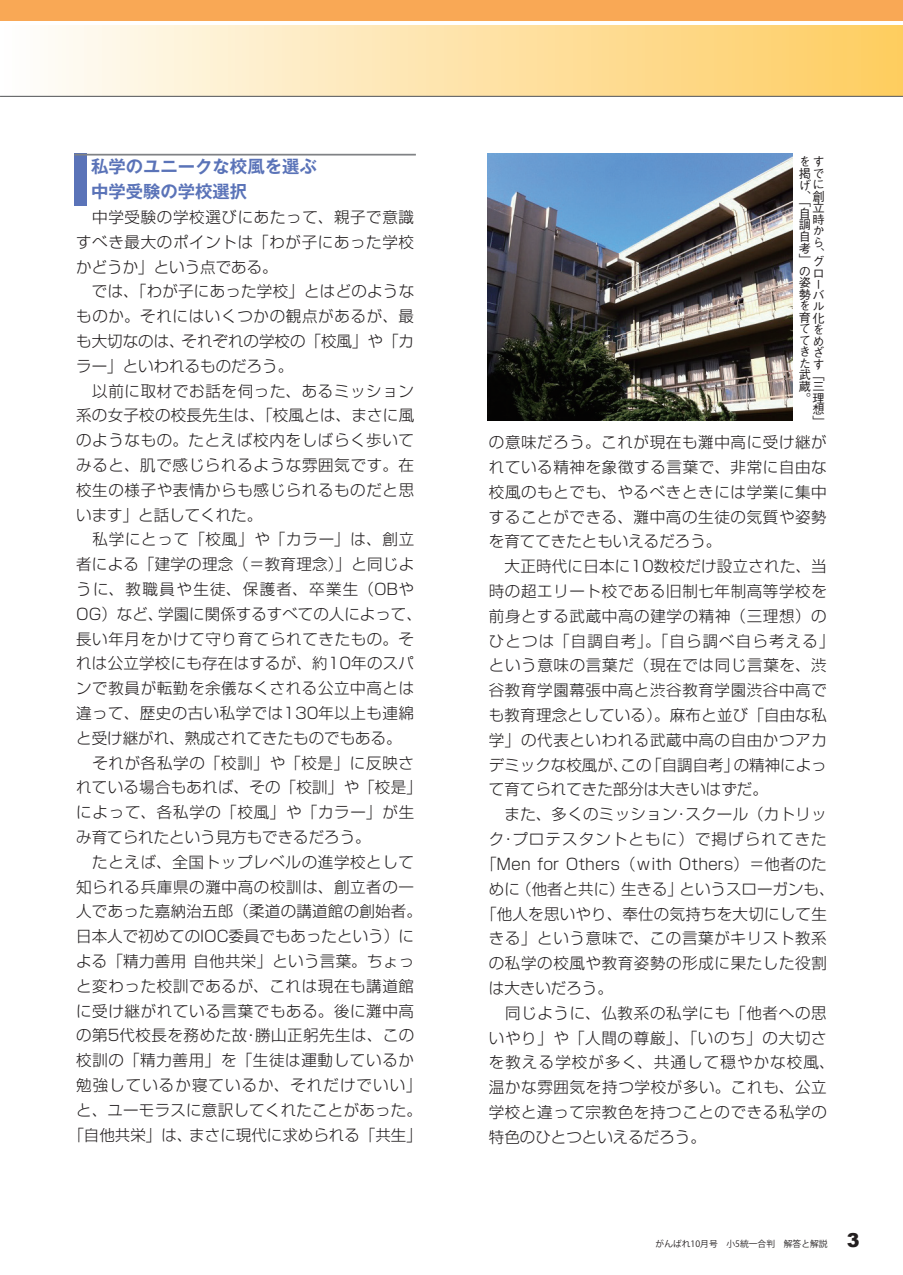
<style>
.page{position:relative;width:903px;height:1275px;background:#fff}
.page>*{position:absolute;margin:0;border:0;box-sizing:border-box;transform-origin:0 0}
.t1{font:700 17.32px/24.8px "Gothic MB101 Pro De";color:#5a73b8}
.t2{font:300 15.58px "Shin Go Pro";letter-spacing:.04em;color:#231f20}
.t3{font:300 15.58px "Shin Go Pro";color:#231f20}
.t4{font:300 15.58px "Shin Go Pro";letter-spacing:.015em;color:#231f20}
.t5{font:300 15.58px "Shin Go Pro";letter-spacing:.07em;color:#231f20}
.t6{font:300 15.58px "Shin Go Pro";letter-spacing:.095em;color:#231f20}
.t7{font:300 15.58px "Shin Go Pro";letter-spacing:.02em;color:#231f20}
.t8{font:500 12.25px/11.5px "Gothic BBB Pro";color:#231f20}
.t9{font:8.75px "Koz Go Pr 6 N";color:#231f20}
.s1{font-size:9.62px}
.s2{font-family:"Arial";font-weight:900;font-size:19.25px}
</style>
<div class="page">
<div style="left:0;top:0;width:903px;height:21px;background:#f9a855"></div>
<div style="left:0;top:25px;width:903px;height:70px;background:linear-gradient(to right,#fefdfc,#fecc5e)"></div>
<hr style="left:0;top:96px;width:903px;height:1px;background:#57585a">
<div style="left:74px;top:154px;width:13px;height:52px;background:#5a73b8"></div>
<hr style="left:74px;top:154px;width:342px;height:2px;background:#808285">
<img style="left:487px;top:154px;width:305px;height:267px">
<p class="t1" style="left:91px;top:152px;width:227px">私学のユニークな校風を選ぶ中学受験の学校選択</p>
<p class="t2" style="left:76px;top:204px;width:339px">　中学受験の学校選びにあたって、親子で意識</p>
<p class="t2" style="left:76px;top:229px;width:339px">すべき最大のポイントは「わが子にあった学校</p>
<p class="t3" style="left:76px;top:254px;width:203px">かどうか」という点である。</p>
<p class="t4" style="left:76px;top:279px;width:340px">　では、「わが子にあった学校」とはどのような</p>
<p class="t2" style="left:76px;top:303px;width:339px">ものか。それにはいくつかの観点があるが、最</p>
<p class="t3" style="left:76px;top:328px;width:339px">も大切なのは、それぞれの学校の「校風」や「カ</p>
<p class="t3" style="left:76px;top:353px;width:219px">ラー」といわれるものだろう。</p>
<p class="t2" style="left:76px;top:378px;width:339px">　以前に取材でお話を伺った、あるミッション</p>
<p class="t4" style="left:76px;top:403px;width:339px">系の女子校の校長先生は、「校風とは、まさに風</p>
<p class="t2" style="left:76px;top:427px;width:339px">のようなもの。たとえば校内をしばらく歩いて</p>
<p class="t2" style="left:76px;top:452px;width:339px">みると、肌で感じられるような雰囲気です。在</p>
<p class="t2" style="left:76px;top:477px;width:339px">校生の様子や表情からも感じられるものだと思</p>
<p class="t3" style="left:76px;top:502px;width:188px">います」と話してくれた。</p>
<p class="t2" style="left:76px;top:527px;width:339px">　私学にとって「校風」や「カラー」は、創立</p>
<p class="t4" style="left:76px;top:551px;width:339px">者による「建学の理念（＝教育理念）」と同じよ</p>
<p class="t6" style="left:76px;top:576px;width:339px">うに、教職員や生徒、保護者、卒業生（OBや</p>
<p class="t3" style="left:76px;top:601px;width:347px">OG）など、学園に関係するすべての人によって、</p>
<p class="t2" style="left:76px;top:626px;width:339px">長い年月をかけて守り育てられてきたもの。そ</p>
<p class="t4" style="left:76px;top:651px;width:339px">れは公立学校にも存在はするが、約10年のスパ</p>
<p class="t2" style="left:76px;top:675px;width:339px">ンで教員が転勤を余儀なくされる公立中高とは</p>
<p class="t2" style="left:76px;top:700px;width:339px">違って、歴史の古い私学では130年以上も連綿</p>
<p class="t3" style="left:76px;top:725px;width:327px">と受け継がれ、熟成されてきたものでもある。</p>
<p class="t2" style="left:76px;top:750px;width:339px">　それが各私学の「校訓」や「校是」に反映さ</p>
<p class="t4" style="left:76px;top:775px;width:347px">れている場合もあれば、その「校訓」や「校是」</p>
<p class="t2" style="left:76px;top:799px;width:339px">によって、各私学の「校風」や「カラー」が生</p>
<p class="t3" style="left:76px;top:824px;width:296px">み育てられたという見方もできるだろう。</p>
<p class="t2" style="left:76px;top:849px;width:339px">　たとえば、全国トップレベルの進学校として</p>
<p class="t2" style="left:76px;top:874px;width:339px">知られる兵庫県の灘中高の校訓は、創立者の一</p>
<p class="t4" style="left:76px;top:899px;width:347px">人であった嘉納治五郎（柔道の講道館の創始者。</p>
<p class="t3" style="left:76px;top:923px;width:339px">日本人で初めてのIOC委員でもあったという）に</p>
<p class="t7" style="left:76px;top:948px;width:339px">よる「精力善用 自他共栄」という言葉。ちょっ</p>
<p class="t2" style="left:76px;top:973px;width:339px">と変わった校訓であるが、これは現在も講道館</p>
<p class="t2" style="left:76px;top:998px;width:339px">に受け継がれている言葉でもある。後に灘中高</p>
<p class="t2" style="left:76px;top:1023px;width:339px">の第5代校長を務めた故･勝山正躬先生は、この</p>
<p class="t2" style="left:76px;top:1047px;width:339px">校訓の「精力善用」を「生徒は運動しているか</p>
<p class="t5" style="left:76px;top:1072px;width:347px">勉強しているか寝ているか、それだけでいい」</p>
<p class="t4" style="left:76px;top:1097px;width:347px">と、ユーモラスに意訳してくれたことがあった。</p>
<p class="t3" style="left:68px;top:1122px;width:355px">「自他共栄」は、まさに現代に求められる「共生」</p>
<p class="t8" style="left:799px;top:155px;width:26px;text-align:justify">をす掲でげに</p>
<p class="t8" style="left:799px;top:191px;width:13px;line-height:14.2px">、「自</p>
<p class="t8" style="left:799px;top:218px;width:27px">調<br>自<br>考」の姿勢<br>をル育化てをてめきざたす武「蔵三。理</p>
<p class="t8" style="left:812px;top:189px;width:13px">創立時から、</p>
<p class="t8" style="left:812px;top:255px;width:13px">グローバ</p>
<p class="t8" style="left:812px;top:402px;width:13px">想」</p>
<p class="t2" style="left:489px;top:429px;width:339px">の意味だろう。これが現在も灘中高に受け継が</p>
<p class="t2" style="left:489px;top:454px;width:339px">れている精神を象徴する言葉で、非常に自由な</p>
<p class="t2" style="left:489px;top:479px;width:339px">校風のもとでも、やるべきときには学業に集中</p>
<p class="t2" style="left:489px;top:504px;width:339px">することができる、灘中高の生徒の気質や姿勢</p>
<p class="t3" style="left:489px;top:529px;width:234px">を育ててきたともいえるだろう。</p>
<p class="t4" style="left:489px;top:553px;width:339px">　大正時代に日本に10数校だけ設立された、当</p>
<p class="t2" style="left:489px;top:578px;width:339px">時の超エリート校である旧制七年制高等学校を</p>
<p class="t2" style="left:489px;top:603px;width:339px">前身とする武蔵中高の建学の精神（三理想）の</p>
<p class="t5" style="left:489px;top:628px;width:347px">ひとつは「自調自考」。「自ら調べ自ら考える」</p>
<p class="t2" style="left:489px;top:653px;width:339px">という意味の言葉だ（現在では同じ言葉を、渋</p>
<p class="t2" style="left:489px;top:677px;width:339px">谷教育学園幕張中高と渋谷教育学園渋谷中高で</p>
<p class="t4" style="left:489px;top:702px;width:340px">も教育理念としている）。麻布と並び「自由な私</p>
<p class="t2" style="left:489px;top:727px;width:339px">学」の代表といわれる武蔵中高の自由かつアカ</p>
<p class="t3" style="left:489px;top:752px;width:339px">デミックな校風が、この「自調自考」の精神によっ</p>
<p class="t3" style="left:489px;top:777px;width:281px">て育てられてきた部分は大きいはずだ。</p>
<p class="t4" style="left:489px;top:801px;width:339px">　また、多くのミッション･スクール（カトリッ</p>
<p class="t5" style="left:489px;top:826px;width:339px">ク･プロテスタントともに）で掲げられてきた</p>
<p class="t3" style="left:481px;top:851px;width:347px">「Men for Others（ｗith Others）＝他者のた</p>
<p class="t3" style="left:489px;top:876px;width:347px">めに（他者と共に）生きる」というスローガンも、</p>
<p class="t4" style="left:481px;top:901px;width:347px">「他人を思いやり、奉仕の気持ちを大切にして生</p>
<p class="t2" style="left:489px;top:926px;width:339px">きる」という意味で、この言葉がキリスト教系</p>
<p class="t2" style="left:489px;top:950px;width:339px">の私学の校風や教育姿勢の形成に果たした役割</p>
<p class="t3" style="left:489px;top:975px;width:126px">は大きいだろう。</p>
<p class="t2" style="left:489px;top:1000px;width:339px">　同じように、仏教系の私学にも「他者への思</p>
<p class="t2" style="left:489px;top:1025px;width:339px">いやり」や「人間の尊厳」、「いのち」の大切さ</p>
<p class="t5" style="left:489px;top:1050px;width:347px">を教える学校が多く、共通して穏やかな校風、</p>
<p class="t2" style="left:489px;top:1074px;width:339px">温かな雰囲気を持つ学校が多い。これも、公立</p>
<p class="t2" style="left:489px;top:1099px;width:339px">学校と違って宗教色を持つことのできる私学の</p>
<p class="t3" style="left:489px;top:1124px;width:219px">特色のひとつといえるだろう。</p>
<p class="t9" style="left:655px;top:1238px;width:206px">がんばれ10月号　小5統一合判　解答と解説<span class="s1">　　</span><span class="s2">3</span></p>
</div>
